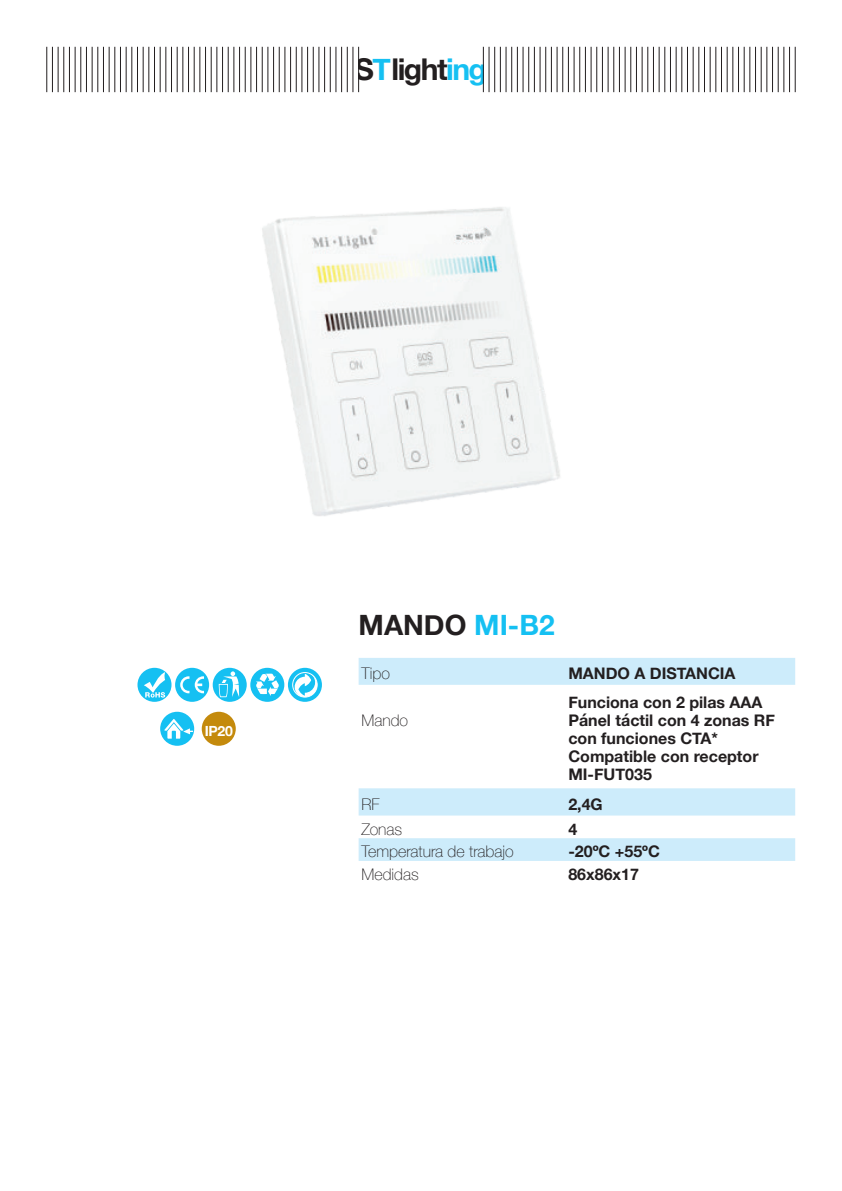
<style>
.page{position:relative;width:842px;height:1191px;background:#fff}
.page>*{position:absolute;margin:0;border:0;box-sizing:border-box;transform-origin:0 0}
.t1{font:700 30px "Helvetica Neue";letter-spacing:-.05em;color:#231f20}
.t2{font:700 28px "Helvetica Neue";color:#231f20}
.t3{font:700 16px/18px "Helvetica Neue";color:#231f20}
.t4{font:100 16px "Helvetica Neue";color:#231f20}
.t5{font:700 14px "Helvetica Neue";color:#fff}
.s1{color:#15c0f2}
</style>
<div class="page">
<svg style="left:359px;top:658px;width:436px;height:157px"></svg>
<div style="left:359px;top:838px;width:436px;height:23px;background:#cdecfb"></div>
<hr style="left:358px;top:47px;width:1px;height:45px;background:#231f20">
<hr style="left:483px;top:47px;width:1px;height:45px;background:#231f20">
<hr style="left:353px;top:47px;width:1px;height:45px;background:#231f20">
<hr style="left:347px;top:47px;width:1px;height:45px;background:#231f20">
<hr style="left:341px;top:47px;width:1px;height:45px;background:#231f20">
<hr style="left:336px;top:47px;width:1px;height:45px;background:#231f20">
<hr style="left:330px;top:47px;width:1px;height:45px;background:#231f20">
<hr style="left:324px;top:47px;width:1px;height:45px;background:#231f20">
<hr style="left:319px;top:47px;width:1px;height:45px;background:#231f20">
<hr style="left:313px;top:47px;width:1px;height:45px;background:#231f20">
<hr style="left:307px;top:47px;width:1px;height:45px;background:#231f20">
<hr style="left:302px;top:47px;width:1px;height:45px;background:#231f20">
<hr style="left:296px;top:47px;width:1px;height:45px;background:#231f20">
<hr style="left:290px;top:47px;width:1px;height:45px;background:#231f20">
<hr style="left:285px;top:47px;width:1px;height:45px;background:#231f20">
<hr style="left:279px;top:47px;width:1px;height:45px;background:#231f20">
<hr style="left:273px;top:47px;width:1px;height:45px;background:#231f20">
<hr style="left:268px;top:47px;width:1px;height:45px;background:#231f20">
<hr style="left:262px;top:47px;width:1px;height:45px;background:#231f20">
<hr style="left:256px;top:47px;width:1px;height:45px;background:#231f20">
<hr style="left:251px;top:47px;width:1px;height:45px;background:#231f20">
<hr style="left:245px;top:47px;width:1px;height:45px;background:#231f20">
<hr style="left:239px;top:47px;width:1px;height:45px;background:#231f20">
<hr style="left:234px;top:47px;width:1px;height:45px;background:#231f20">
<hr style="left:228px;top:47px;width:1px;height:45px;background:#231f20">
<hr style="left:222px;top:47px;width:1px;height:45px;background:#231f20">
<hr style="left:217px;top:47px;width:1px;height:45px;background:#231f20">
<hr style="left:211px;top:47px;width:1px;height:45px;background:#231f20">
<hr style="left:205px;top:47px;width:1px;height:45px;background:#231f20">
<hr style="left:200px;top:47px;width:1px;height:45px;background:#231f20">
<hr style="left:194px;top:47px;width:1px;height:45px;background:#231f20">
<hr style="left:188px;top:47px;width:1px;height:45px;background:#231f20">
<hr style="left:182px;top:47px;width:1px;height:45px;background:#231f20">
<hr style="left:177px;top:47px;width:1px;height:45px;background:#231f20">
<hr style="left:171px;top:47px;width:1px;height:45px;background:#231f20">
<hr style="left:165px;top:47px;width:1px;height:45px;background:#231f20">
<hr style="left:160px;top:47px;width:1px;height:45px;background:#231f20">
<hr style="left:154px;top:47px;width:1px;height:45px;background:#231f20">
<hr style="left:148px;top:47px;width:1px;height:45px;background:#231f20">
<hr style="left:143px;top:47px;width:1px;height:45px;background:#231f20">
<hr style="left:137px;top:47px;width:1px;height:45px;background:#231f20">
<hr style="left:131px;top:47px;width:1px;height:45px;background:#231f20">
<hr style="left:126px;top:47px;width:1px;height:45px;background:#231f20">
<hr style="left:120px;top:47px;width:1px;height:45px;background:#231f20">
<hr style="left:114px;top:47px;width:1px;height:45px;background:#231f20">
<hr style="left:109px;top:47px;width:1px;height:45px;background:#231f20">
<hr style="left:103px;top:47px;width:1px;height:45px;background:#231f20">
<hr style="left:97px;top:47px;width:1px;height:45px;background:#231f20">
<hr style="left:92px;top:47px;width:1px;height:45px;background:#231f20">
<hr style="left:86px;top:47px;width:1px;height:45px;background:#231f20">
<hr style="left:80px;top:47px;width:1px;height:45px;background:#231f20">
<hr style="left:75px;top:47px;width:1px;height:45px;background:#231f20">
<hr style="left:69px;top:47px;width:1px;height:45px;background:#231f20">
<hr style="left:63px;top:47px;width:1px;height:45px;background:#231f20">
<hr style="left:58px;top:47px;width:1px;height:45px;background:#231f20">
<hr style="left:52px;top:47px;width:1px;height:45px;background:#231f20">
<hr style="left:46px;top:47px;width:1px;height:45px;background:#231f20">
<hr style="left:489px;top:47px;width:1px;height:45px;background:#231f20">
<hr style="left:494px;top:47px;width:1px;height:45px;background:#231f20">
<hr style="left:500px;top:47px;width:1px;height:45px;background:#231f20">
<hr style="left:506px;top:47px;width:1px;height:45px;background:#231f20">
<hr style="left:511px;top:47px;width:1px;height:45px;background:#231f20">
<hr style="left:517px;top:47px;width:1px;height:45px;background:#231f20">
<hr style="left:523px;top:47px;width:1px;height:45px;background:#231f20">
<hr style="left:528px;top:47px;width:1px;height:45px;background:#231f20">
<hr style="left:534px;top:47px;width:1px;height:45px;background:#231f20">
<hr style="left:540px;top:47px;width:1px;height:45px;background:#231f20">
<hr style="left:545px;top:47px;width:1px;height:45px;background:#231f20">
<hr style="left:551px;top:47px;width:1px;height:45px;background:#231f20">
<hr style="left:557px;top:47px;width:1px;height:45px;background:#231f20">
<hr style="left:562px;top:47px;width:1px;height:45px;background:#231f20">
<hr style="left:568px;top:47px;width:1px;height:45px;background:#231f20">
<hr style="left:574px;top:47px;width:1px;height:45px;background:#231f20">
<hr style="left:579px;top:47px;width:1px;height:45px;background:#231f20">
<hr style="left:585px;top:47px;width:1px;height:45px;background:#231f20">
<hr style="left:591px;top:47px;width:1px;height:45px;background:#231f20">
<hr style="left:596px;top:47px;width:1px;height:45px;background:#231f20">
<hr style="left:602px;top:47px;width:1px;height:45px;background:#231f20">
<hr style="left:608px;top:47px;width:1px;height:45px;background:#231f20">
<hr style="left:613px;top:47px;width:1px;height:45px;background:#231f20">
<hr style="left:619px;top:47px;width:1px;height:45px;background:#231f20">
<hr style="left:625px;top:47px;width:1px;height:45px;background:#231f20">
<hr style="left:630px;top:47px;width:1px;height:45px;background:#231f20">
<hr style="left:636px;top:47px;width:1px;height:45px;background:#231f20">
<hr style="left:642px;top:47px;width:1px;height:45px;background:#231f20">
<hr style="left:647px;top:47px;width:1px;height:45px;background:#231f20">
<hr style="left:653px;top:47px;width:1px;height:45px;background:#231f20">
<hr style="left:659px;top:47px;width:1px;height:45px;background:#231f20">
<hr style="left:664px;top:47px;width:1px;height:45px;background:#231f20">
<hr style="left:670px;top:47px;width:1px;height:45px;background:#231f20">
<hr style="left:676px;top:47px;width:1px;height:45px;background:#231f20">
<hr style="left:681px;top:47px;width:1px;height:45px;background:#231f20">
<hr style="left:687px;top:47px;width:1px;height:45px;background:#231f20">
<hr style="left:693px;top:47px;width:1px;height:45px;background:#231f20">
<hr style="left:698px;top:47px;width:1px;height:45px;background:#231f20">
<hr style="left:704px;top:47px;width:1px;height:45px;background:#231f20">
<hr style="left:710px;top:47px;width:1px;height:45px;background:#231f20">
<hr style="left:715px;top:47px;width:1px;height:45px;background:#231f20">
<hr style="left:721px;top:47px;width:1px;height:45px;background:#231f20">
<hr style="left:727px;top:47px;width:1px;height:45px;background:#231f20">
<hr style="left:732px;top:47px;width:1px;height:45px;background:#231f20">
<hr style="left:738px;top:47px;width:1px;height:45px;background:#231f20">
<hr style="left:744px;top:47px;width:1px;height:45px;background:#231f20">
<hr style="left:749px;top:47px;width:1px;height:45px;background:#231f20">
<hr style="left:755px;top:47px;width:1px;height:45px;background:#231f20">
<hr style="left:761px;top:47px;width:1px;height:45px;background:#231f20">
<hr style="left:766px;top:47px;width:1px;height:45px;background:#231f20">
<hr style="left:772px;top:47px;width:1px;height:45px;background:#231f20">
<hr style="left:778px;top:47px;width:1px;height:45px;background:#231f20">
<hr style="left:783px;top:47px;width:1px;height:45px;background:#231f20">
<hr style="left:789px;top:47px;width:1px;height:45px;background:#231f20">
<hr style="left:795px;top:47px;width:1px;height:45px;background:#231f20">
<div style="left:175px;top:668px;width:34px;height:34px;background:#15c0f2;border-radius:50%"></div>
<svg style="left:180px;top:676px;width:24px;height:17px"></svg>
<div style="left:137px;top:668px;width:34px;height:34px;background:#15c0f2;border-radius:50%"></div>
<svg style="left:144px;top:672px;width:21px;height:25px"></svg>
<svg style="left:288px;top:668px;width:34px;height:34px"></svg>
<div style="left:293px;top:672px;width:24px;height:25px;border:1px solid #fff;border-radius:50%"></div>
<svg style="left:290px;top:674px;width:29px;height:23px"></svg>
<div style="left:213px;top:668px;width:34px;height:34px;background:#15c0f2;border-radius:50%"></div>
<svg style="left:219px;top:671px;width:20px;height:26px"></svg>
<div style="left:250px;top:668px;width:34px;height:34px;background:#15c0f2;border-radius:50%"></div>
<svg style="left:256px;top:673px;width:23px;height:23px"></svg>
<svg style="left:160px;top:711px;width:34px;height:35px"></svg>
<svg style="left:164px;top:719px;width:29px;height:19px"></svg>
<div style="left:202px;top:711px;width:34px;height:35px;background:#c48a0c;border-radius:50%"></div>
<img style="left:262px;top:207px;width:298px;height:309px">
<h1 class="t1" style="left:354px;top:46px;width:134px">S<span class="s1">T</span>light<span class="s1">ing</span></h1>
<p class="t5" style="left:205px;top:719px;width:30px">IP20</p>
<h2 class="t2" style="left:359px;top:603px;width:197px">MANDO <span class="s1">MI-B2</span></h2>
<p class="t4" style="left:361px;top:661px;width:30px">Tipo</p>
<p class="t3" style="left:568px;top:665px;width:169px">MANDO A DISTANCIA</p>
<p class="t4" style="left:361px;top:708px;width:48px">Mando</p>
<p class="t3" style="left:568px;top:694px;width:208px">Funciona con 2 pilas AAA<br>Pánel táctil con 4 zonas RF con funciones CTA*<br>Compatible con receptor<br>MI-FUT035</p>
<p class="t4" style="left:361px;top:792px;width:20px">RF</p>
<p class="t3" style="left:568px;top:795px;width:36px">2,4G</p>
<p class="t4" style="left:361px;top:817px;width:42px">Zonas</p>
<p class="t3" style="left:568px;top:820px;width:10px">4</p>
<p class="t4" style="left:361px;top:839px;width:154px">Temperatura de trabajo</p>
<p class="t3" style="left:568px;top:843px;width:93px">-20ºC +55ºC</p>
<p class="t4" style="left:361px;top:862px;width:59px">Medidas</p>
<p class="t3" style="left:568px;top:865px;width:72px">86x86x17</p>
</div>
